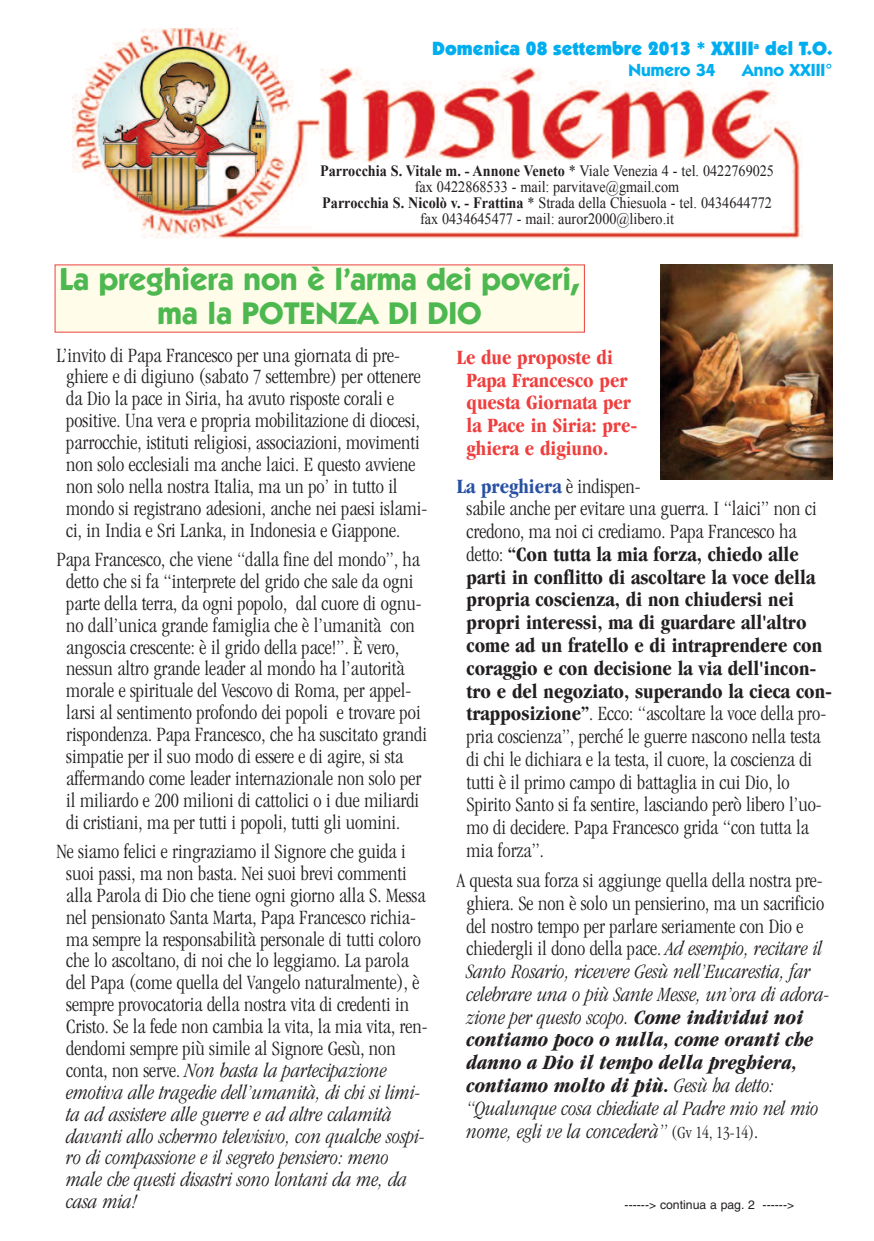
<style>
.page{position:relative;width:874px;height:1241px;background:#fff}
.page>*{position:absolute;margin:0;border:0;box-sizing:border-box;transform-origin:0 0}
.t1{font:700 31.5px/33.2px "Itc Kabel";color:#4db850;text-align:center}
.t2{font:300 condensed 21px/21.9px "Garamond";color:#231f20}
.t3{font:italic 300 condensed 21px/22.8px "Garamond";color:#231f20}
.t4{font:700 condensed 21px/22.8px "Garamond";color:#ee3f3e}
.t5{font:900 19.25px "Itc Kabel";color:#00aeef}
.t6{font:700 17.5px "Itc Kabel";color:#00aeef}
.t7{font:15.75px/15.8px "Times New Roman";color:#231f20;text-align:center;scale:.9 1}
.t8{font:12.25px "Helvetica";color:#231f20}
.s1{font-weight:700}
.s2{font-style:italic}
.s3{font-weight:700;color:#2951a3}
.s4{font-style:normal}
.s5{font-style:normal;font-size:17.5px}
</style>
<div class="page">
<img style="left:72px;top:28px;width:729px;height:210px">
<div style="left:312px;top:163px;width:469px;height:68px;background:#fff"></div>
<div style="left:55px;top:265px;width:528px;height:66px;background:#fffdea"></div>
<div style="left:659px;top:264px;width:174px;height:219px;background:linear-gradient(to right,#fff,#fff)"></div>
<img style="left:659px;top:264px;width:173px;height:215px">
<p class="t5" style="left:432px;top:42px;width:401px">Domenica 08 settembre 2013 * XXIII<sup>a</sup> del T.O.</p>
<p class="t6" style="left:628px;top:64px;width:89px">Numero 34</p>
<p class="t6" style="left:742px;top:64px;width:92px">Anno XXIII°</p>
<p class="t7" style="left:320px;top:163px;width:505px"><span class="s1">Parrocchia S. Vitale m. - Annone Veneto</span> * Viale Venezia 4 - tel. 0422769025 fax 0422868533 - mail: parvitave@gmail.com<br><span class="s1">Parrocchia S. Nicolò v. - Frattina</span> * Strada della Chiesuola - tel. 0434644772 fax 0434645477 - mail: auror2000@libero.it</p>
<h1 class="t1" style="left:60px;top:265px;width:521px">La preghiera non è l’arma dei poveri, ma la POTENZA DI DIO</h1>
<p class="t2" style="left:66px;top:345px;width:362px;text-indent:-10px">L’invito di Papa Francesco per una giornata di pre&shy;ghiere e di digiuno (sabato 7 settembre) per ottenere da Dio la pace in Siria, ha avuto risposte corali e positive. Una vera e propria mobilitazione di diocesi, parrocchie, istituti religiosi, associazioni, movimenti non solo ecclesiali ma anche laici. E questo avviene non solo nella nostra Italia, ma un po’ in tutto il mondo si registrano adesioni, anche nei paesi islami&shy;ci, in India e Sri Lanka, in Indonesia e Giappone.</p>
<p class="t2" style="left:66px;top:550px;width:362px;text-indent:-10px">Papa Francesco, che viene “dalla fine del mondo”, ha detto che si fa “interprete del grido che sale da ogni parte della terra, da ogni popolo, dal cuore di ognu&shy;no dall’unica grande famiglia che è l’umanità con angoscia crescente: è il grido della pace!”. È vero, nessun altro grande leader al mondo ha l’autorità morale e spirituale del Vescovo di Roma, per appel&shy;larsi al sentimento profondo dei popoli e trovare poi rispondenza. Papa Francesco, che ha suscitato grandi simpatie per il suo modo di essere e di agire, si sta affermando come leader internazionale non solo per il miliardo e 200 milioni di cattolici o i due miliardi di cristiani, ma per tutti i popoli, tutti gli uomini.</p>
<p class="t2" style="left:66px;top:841px;width:363px;text-indent:-10px">Ne siamo felici e ringraziamo il Signore che guida i suoi passi, ma non basta. Nei suoi brevi commenti alla Parola di Dio che tiene ogni giorno alla S. Messa nel pensionato Santa Marta, Papa Francesco richia&shy;ma sempre la responsabilità personale di tutti coloro che lo ascoltano, di noi che lo leggiamo. La parola del Papa (come quella del Vangelo naturalmente), è sempre provocatoria della nostra vita di credenti in Cristo. Se la fede non cambia la vita, la mia vita, ren&shy;dendomi sempre più simile al Signore Gesù, non conta, non serve. <span class="s2">Non basta la partecipazione emotiva alle tragedie dell’umanità, di chi si limi&shy;ta ad assistere alle guerre e ad altre calamità davanti allo schermo televisivo, con qualche sospi&shy;ro di compassione e il segreto pensiero: meno male che questi disastri sono lontani da me, da casa mia!</span></p>
<p class="t4" style="left:466px;top:347px;width:172px;text-indent:-10px">Le due proposte di<br>Papa Francesco per questa Giornata per la Pace in Siria: pre&shy;ghiera e digiuno.</p>
<p class="t2" style="left:466px;top:476px;width:367px;line-height:22.8px;text-indent:-10px"><span class="s3">La preghiera</span> è indispen-<br>sabile anche per evitare una guerra. I “laici” non ci credono, ma noi ci crediamo. Papa Francesco ha detto: <span class="s1">“Con tutta la mia forza, chiedo alle parti in conflitto di ascoltare la voce della propria coscienza, di non chiudersi nei propri interessi, ma di guardare all'altro come ad un fratello e di intraprendere con coraggio e con decisione la via dell'incon&shy;tro e del negoziato, superando la cieca con&shy;trapposizione”</span>. Ecco: “ascoltare la voce della pro&shy;pria coscienza”, perché le guerre nascono nella testa di chi le dichiara e la testa, il cuore, la coscienza di tutti è il primo campo di battaglia in cui Dio, lo Spirito Santo si fa sentire, lasciando però libero l’uo&shy;mo di decidere. Papa Francesco grida “con tutta la mia forza”.</p>
<p class="t3" style="left:466px;top:870px;width:363px;text-indent:-10px"><span class="s4">A questa sua forza si aggiunge quella della nostra pre&shy;ghiera. Se non è solo un pensierino, ma un sacrificio del nostro tempo per parlare seriamente con Dio e chiedergli il dono della pace.</span> Ad esempio, recitare il Santo Rosario, ricevere Gesù nell’Eucarestia, far celebrare una o più Sante Messe, un’ora di adora&shy;zione per questo scopo. <span class="s1">Come individui noi contiamo poco o nulla, come oranti che danno a Dio il tempo della preghiera, contiamo molto di più.</span> Gesù ha detto: “Qualunque cosa chiediate al Padre mio nel mio nome, egli ve la concederà” <span class="s5">(Gv 14, 13-14)</span><span class="s4">.</span></p>
<p class="t8" style="left:624px;top:1200px;width:171px">------&gt; continua a pag. 2 ------&gt;</p>
</div>
